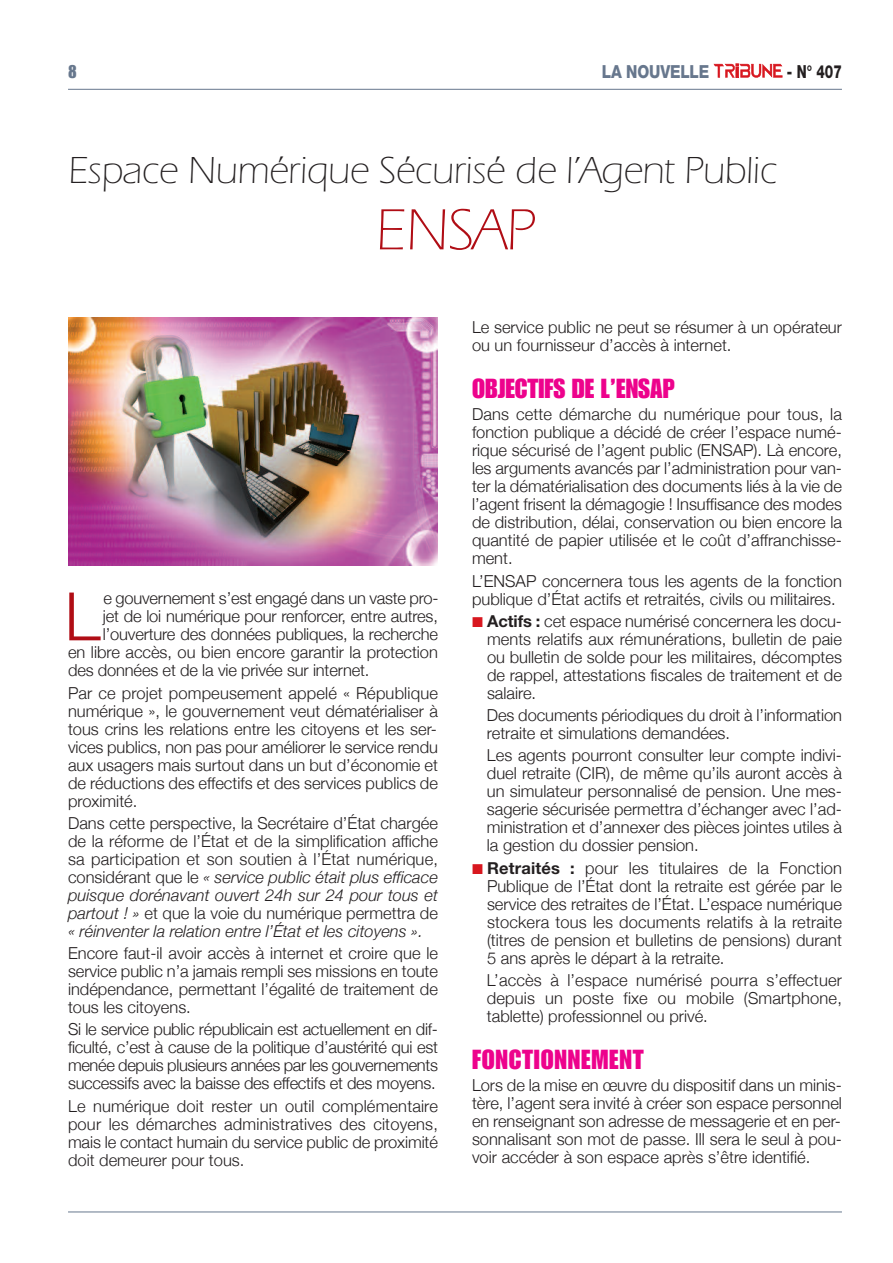
<style>
.page{position:relative;width:893px;height:1263px;background:#fff}
.page>*{position:absolute;margin:0;border:0;box-sizing:border-box;transform-origin:0 0}
.t1{font:300 66.9px "Helvetica Neue";color:#b00d15}
.t2{font:300 60px "Itc Eras";letter-spacing:-.01em;color:#b00d15}
.t3{font:300 39px "Itc Eras";letter-spacing:-.01em;color:#231f20}
.t4{font:27px "Impact";letter-spacing:.015em;color:#ed028c}
.t5{font:800 18px "Helvetica Neue";letter-spacing:-.01em;color:#67778d;scale:.85 1}
.t6{font:800 18px "Helvetica Neue";color:#231f20;scale:.75 1}
.t7{font:18px "Impact";color:#67778d}
.t8{font:300 16.5px/18px "Helvetica Neue";color:#231f20;text-align:justify}
.s1{font-style:italic}
.s2{font-weight:700}
</style>
<div class="page">
<svg style="left:713px;top:64px;width:69px;height:14px"></svg>
<hr style="left:68px;top:89px;width:774px;height:1px;background:#67778d">
<hr style="left:68px;top:1211px;width:774px;height:1px;background:#67778d">
<img style="left:68px;top:317px;width:370px;height:249px">
<p class="t7" style="left:68px;top:65px;width:10px">8</p>
<p class="t5" style="left:602px;top:65px;width:128px">LA NOUVELLE</p>
<p class="t6" style="left:787px;top:65px;width:75px">- N° 407</p>
<h3 class="t3" style="left:68px;top:157px;width:711px">Espace Numérique Sécurisé de l’Agent Public</h3>
<h2 class="t2" style="left:375px;top:209px;width:161px">ENSAP</h2>
<h1 class="t1" style="left:64px;top:576px;width:37px">L</h1>
<p class="t8" style="left:104px;top:589px;width:336px">e gouvernement s’est engagé dans un vaste pro-</p>
<p class="t8" style="left:103px;top:607px;width:337px">jet de loi numérique pour renforcer, entre autres,</p>
<p class="t8" style="left:103px;top:625px;width:337px">l’ouverture des données publiques, la recherche</p>
<p class="t8" style="left:68px;top:643px;width:371px">en libre accès, ou bien encore garantir la protection</p>
<p class="t8" style="left:68px;top:661px;width:303px">des données et de la vie privée sur internet.</p>
<p class="t8" style="left:68px;top:683px;width:371px">Par ce projet pompeusement appelé « République numérique », le gouvernement veut dématérialiser à tous crins les relations entre les citoyens et les ser&shy;vices publics, non pas pour améliorer le service rendu aux usagers mais surtout dans un but d’économie et de réductions des effectifs et des services publics de proximité.</p>
<p class="t8" style="left:68px;top:814px;width:371px">Dans cette perspective, la Secrétaire d’État chargée de la réforme de l’État et de la simplification affiche sa participation et son soutien à l’État numérique, considérant que le <span class="s1">« service public était plus efficace puisque dorénavant ouvert 24h sur 24 pour tous et partout ! »</span> et que la voie du numérique permettra de <span class="s1">« réinventer la relation entre l’État et les citoyens ».</span></p>
<p class="t8" style="left:68px;top:944px;width:371px">Encore faut-il avoir accès à internet et croire que le service public n’a jamais rempli ses missions en toute indépendance, permettant l’égalité de traitement de tous les citoyens.</p>
<p class="t8" style="left:68px;top:1020px;width:371px">Si le service public républicain est actuellement en dif&shy;ficulté, c’est à cause de la politique d’austérité qui est menée depuis plusieurs années par les gouvernements successifs avec la baisse des effectifs et des moyens.</p>
<p class="t8" style="left:68px;top:1096px;width:371px">Le numérique doit rester un outil complémentaire pour les démarches administratives des citoyens, mais le contact humain du service public de proximité doit demeurer pour tous.</p>
<p class="t8" style="left:472px;top:318px;width:371px">Le service public ne peut se résumer à un opérateur ou un fournisseur d’accès à internet.</p>
<h3 class="t4" style="left:472px;top:379px;width:204px">OBJECTIFS DE L’ENSAP</h3>
<p class="t8" style="left:472px;top:405px;width:371px">Dans cette démarche du numérique pour tous, la fonction publique a décidé de créer l’espace numé&shy;rique sécurisé de l’agent public (ENSAP). Là encore, les arguments avancés par l’administration pour van&shy;ter la dématérialisation des documents liés à la vie de l’agent frisent la démagogie ! Insuffisance des modes de distribution, délai, conservation ou bien encore la quantité de papier utilisée et le coût d’affranchisse&shy;ment.</p>
<p class="t8" style="left:472px;top:571px;width:371px">L’ENSAP concernera tous les agents de la fonction publique d’État actifs et retraités, civils ou militaires.</p>
<p class="t8" style="left:487px;top:612px;width:357px"><span class="s2">Actifs :</span> cet espace numérisé concernera les docu&shy;ments relatifs aux rémunérations, bulletin de paie ou bulletin de solde pour les militaires, décomptes de rappel, attestations fiscales de traitement et de salaire.</p>
<p class="t8" style="left:487px;top:706px;width:357px">Des documents périodiques du droit à l’information retraite et simulations demandées.</p>
<p class="t8" style="left:487px;top:746px;width:357px">Les agents pourront consulter leur compte indivi&shy;duel retraite (CIR), de même qu’ils auront accès à un simulateur personnalisé de pension. Une mes&shy;sagerie sécurisée permettra d’échanger avec l’ad&shy;ministration et d’annexer des pièces jointes utiles à la gestion du dossier pension.</p>
<p class="t8" style="left:487px;top:858px;width:357px"><span class="s2">Retraités :</span> pour les titulaires de la Fonction Publique de l’État dont la retraite est gérée par le service des retraites de l’État. L’espace numérique stockera tous les documents relatifs à la retraite (titres de pension et bulletins de pensions) durant 5 ans après le départ à la retraite.</p>
<p class="t8" style="left:487px;top:971px;width:357px">L’accès à l’espace numérisé pourra s’effectuer depuis un poste fixe ou mobile (Smartphone, tablette) professionnel ou privé.</p>
<h3 class="t4" style="left:472px;top:1049px;width:173px">FONCTIONNEMENT</h3>
<p class="t8" style="left:472px;top:1076px;width:371px">Lors de la mise en œuvre du dispositif dans un minis&shy;tère, l’agent sera invité à créer son espace personnel en renseignant son adresse de messagerie et en per&shy;sonnalisant son mot de passe. Ill sera le seul à pou&shy;voir accéder à son espace après s’être identifié.</p>
</div>
